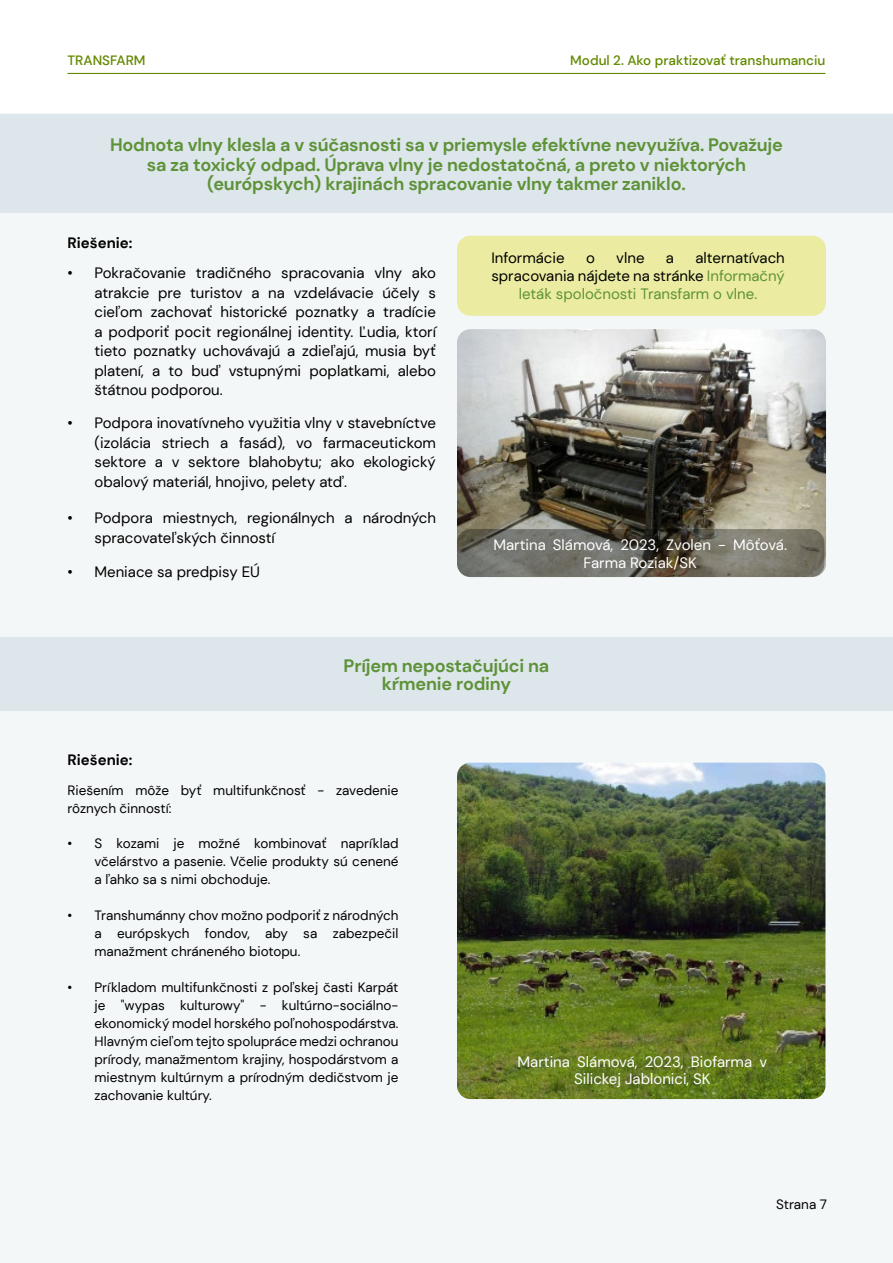
<style>
.page{position:relative;width:893px;height:1263px;background:#fff}
.page>*{position:absolute;margin:0;border:0;box-sizing:border-box;transform-origin:0 0}
.t1{font:700 18px/19.5px "DM Sans";letter-spacing:-.01em;color:#5e9238;text-align:center}
.t2{font:15px/19.5px "DM Sans";color:#000;text-align:justify}
.t3{font:15px/18px "DM Sans";color:#fff;text-align:center}
.t4{font:15px "DM Sans";color:#5e9238}
.t5{font:700 15px "DM Sans";color:#000}
.t6{font:13.5px/18px "DM Sans";color:#000;text-align:justify}
.t7{font:500 13.5px "DM Sans";color:#648a00}
.s1{color:#5e9238}
</style>
<div class="page">
<div style="left:0;top:114px;width:893px;height:1149px;background:#f4f7f8"></div>
<img style="left:457px;top:763px;width:368px;height:336px">
<hr style="left:68px;top:73px;width:757px;height:1px;background:#648a00">
<div style="left:0;top:114px;width:893px;height:99px;background:#dde6eb"></div>
<div style="left:0;top:637px;width:893px;height:74px;background:#dde6eb"></div>
<img style="left:457px;top:329px;width:369px;height:248px">
<svg style="left:457px;top:529px;width:367px;height:48px;background:#6b695f"></svg>
<div style="left:457px;top:236px;width:369px;height:80px;background:#ebeca1;border-radius:14px"></div>
<p class="t7" style="left:67px;top:52px;width:80px">TRANSFARM</p>
<p class="t7" style="left:570px;top:52px;width:257px">Modul 2. Ako praktizovať transhumanciu</p>
<p class="t1" style="left:110px;top:135px;width:674px">Hodnota vlny klesla a v súčasnosti sa v priemysle efektívne nevyužíva. Považuje sa za toxický odpad. Úprava vlny je nedostatočná, a preto v niektorých (európskych) krajinách spracovanie vlny takmer zaniklo.</p>
<p class="t5" style="left:68px;top:234px;width:66px">Riešenie:</p>
<p class="t2" style="left:94px;top:263px;width:343px;text-indent:-27px">• Pokračovanie tradičného spracovania vlny ako atrakcie pre turistov a na vzdelávacie účely s cieľom zachovať historické poznatky a tradície a podporiť pocit regionálnej identity. Ľudia, ktorí tieto poznatky uchovávajú a zdieľajú, musia byť platení, a to buď vstupnými poplatkami, alebo štátnou podporou.</p>
<p class="t2" style="left:94px;top:413px;width:343px;text-indent:-27px">• Podpora inovatívneho využitia vlny v stavebníctve (izolácia striech a fasád), vo farmaceutickom sektore a v sektore blahobytu; ako ekologický obalový materiál, hnojivo, pelety atď.</p>
<p class="t2" style="left:94px;top:508px;width:343px;text-indent:-27px">• Podpora miestnych, regionálnych a národných spracovateľských činností</p>
<p class="t2" style="left:68px;top:562px;width:194px">• Meniace sa predpisy EÚ</p>
<p class="t2" style="left:491px;top:248px;width:75px">Informácie</p>
<p class="t2" style="left:586px;top:248px;width:10px">o</p>
<p class="t2" style="left:616px;top:248px;width:30px">vlne</p>
<p class="t2" style="left:666px;top:248px;width:10px">a</p>
<p class="t2" style="left:695px;top:248px;width:91px">alternatívach</p>
<p class="t2" style="left:491px;top:266px;width:295px">spracovania nájdete na stránke <span class="s1">Informačný</span></p>
<p class="t4" style="left:519px;top:285px;width:240px">leták spoločnosti Transfarm o vlne.</p>
<p class="t3" style="left:493px;top:536px;width:295px">Martina Slámová, 2023, Zvolen - Môťová.<br>Farma Roziak/SK</p>
<p class="t5" style="left:68px;top:750px;width:66px">Riešenie:</p>
<p class="t1" style="left:344px;top:657px;width:207px;line-height:18px">Príjem nepostačujúci na kŕmenie rodiny</p>
<p class="t6" style="left:67px;top:781px;width:332px">Riešením môže byť multifunkčnosť - zavedenie rôznych činností:</p>
<p class="t6" style="left:94px;top:834px;width:305px;text-indent:-27px">• S kozami je možné kombinovať napríklad včelárstvo a pasenie. Včelie produkty sú cenené a ľahko sa s nimi obchoduje.</p>
<p class="t6" style="left:94px;top:906px;width:305px;text-indent:-27px">• Transhumánny chov možno podporiť z národných a európskych fondov, aby sa zabezpečil manažment chráneného biotopu.</p>
<p class="t6" style="left:94px;top:978px;width:305px;text-indent:-27px">• Príkladom multifunkčnosti z poľskej časti Karpát je "wypas kulturowy" - kultúrno-sociálno&shy;ekonomický model horského poľnohospodárstva.<br>Hlavným cieľom tejto spolupráce medzi ochranou prírody, manažmentom krajiny, hospodárstvom a miestnym kultúrnym a prírodným dedičstvom je zachovanie kultúry.</p>
<p class="t3" style="left:518px;top:1054px;width:251px;line-height:16.5px">Martina Slámová, 2023, Biofarma v<br>Silickej Jablonici, SK</p>
<p class="t6" style="left:776px;top:1195px;width:53px">Strana 7</p>
</div>
